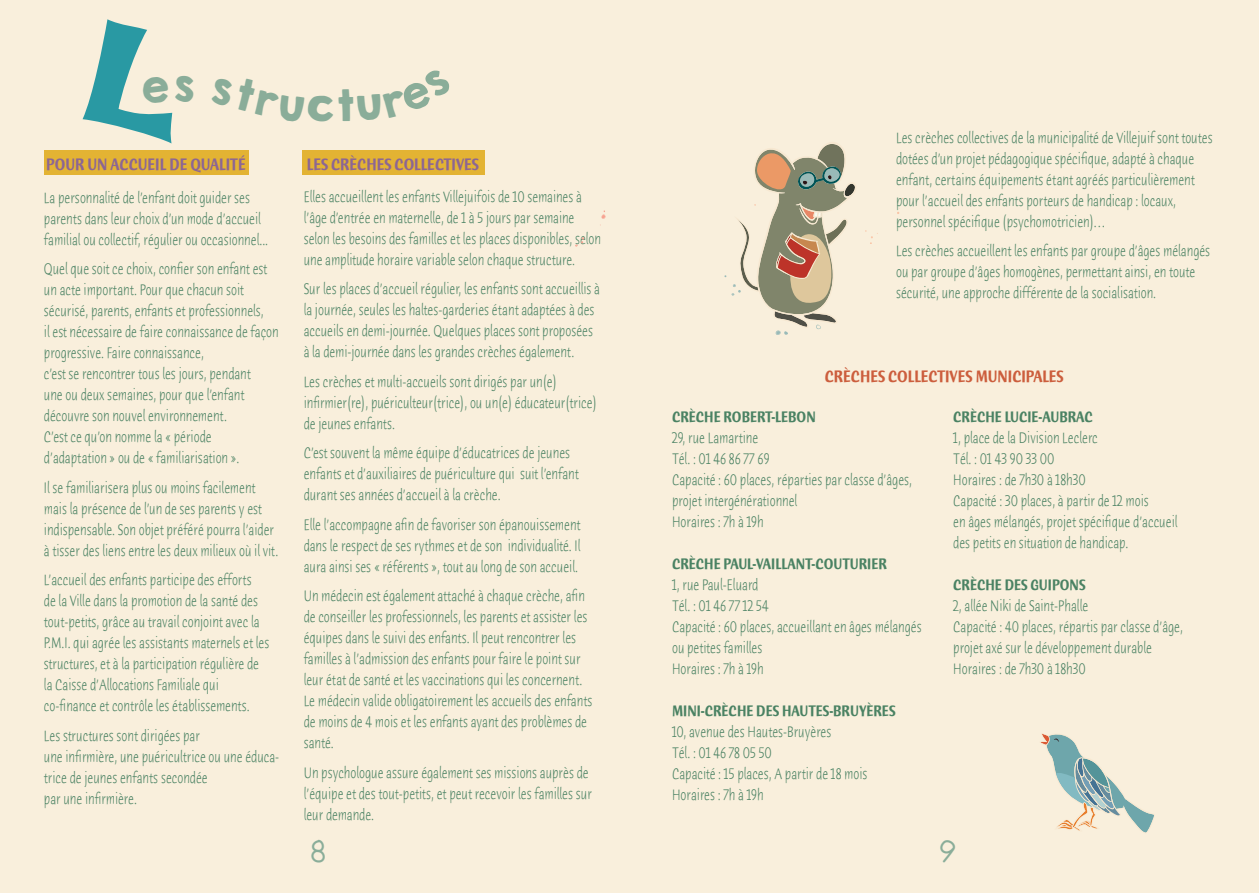
<style>
.page{position:relative;width:1259px;height:893px;background:#fff}
.page>*{position:absolute;margin:0;border:0;box-sizing:border-box;transform-origin:0 0}
.t1{font:39px "KGHAPPY Solid";color:#8aad99}
.t2{font:30px "Futura Handwritten";color:#8aad99}
.t3{font:18px "Humana Sans ITCTT Bold";color:#8c6694;scale:.75 1}
.t4{font:18px "Humana Sans ITCTT Bold";color:#cc5e3d;scale:.75 1}
.t5{font:300 16.5px/21px "Humana Sans ITC";color:#4a8263;scale:.75 1}
.t6{font:16.5px "Humana Sans ITCTT Bold";color:#4a8263;scale:.75 1}
</style>
<div class="page">
<div style="left:629px;top:0;width:630px;height:893px;background:#f9efdc"></div>
<div style="left:0;top:0;width:629px;height:893px;background:#f9efdc"></div>
<div style="left:44px;top:150px;width:204px;height:24px;background:#e3b333"></div>
<div style="left:302px;top:150px;width:182px;height:24px;background:#e3b333"></div>
<svg style="left:865px;top:230px;width:13px;height:14px"></svg>
<svg style="left:724px;top:142px;width:132px;height:193px"></svg>
<svg style="left:600px;top:210px;width:5px;height:16px"></svg>
<svg style="left:575px;top:237px;width:9px;height:10px"></svg>
<svg style="left:1040px;top:733px;width:114px;height:100px"></svg>
<svg style="left:83px;top:19px;width:90px;height:124px"></svg>
<p class="t3" style="left:46px;top:155px;width:267px">POUR UN ACCUEIL DE QUALITÉ</p>
<p class="t5" style="left:44px;top:187px;width:300px">La personnalité de l’enfant doit guider ses parents dans leur choix d’un mode d’accueil familial ou collectif, régulier ou occasionnel...</p>
<p class="t5" style="left:44px;top:259px;width:315px">Quel que soit ce choix, confier son enfant est un acte important. Pour que chacun soit sécurisé, parents, enfants et professionnels,<br>il est nécessaire de faire connaissance de façon progressive. Faire connaissance,<br>c’est se rencontrer tous les jours, pendant<br>une ou deux semaines, pour que l’enfant découvre son nouvel environnement.<br>C’est ce qu’on nomme la « période<br>d’adaptation » ou de « familiarisation ».</p>
<p class="t5" style="left:44px;top:478px;width:314px">Il se familiarisera plus ou moins facilement mais la présence de l’un de ses parents y est indispensable. Son objet préféré pourra l’aider à tisser des liens entre les deux milieux où il vit.</p>
<p class="t5" style="left:44px;top:570px;width:302px">L’accueil des enfants participe des efforts<br>de la Ville dans la promotion de la santé des tout-petits, grâce au travail conjoint avec la P.M.I. qui agrée les assistants maternels et les structures, et à la participation régulière de la Caisse d’Allocations Familiale qui co-finance et contrôle les établissements.</p>
<p class="t5" style="left:44px;top:726px;width:315px">Les structures sont dirigées par<br>une infirmière, une puéricultrice ou une éduca&shy;trice de jeunes enfants secondée<br>par une infirmière.</p>
<h1 class="t1" style="left:303px;top:76px;width:53px">ct</h1>
<p class="t3" style="left:307px;top:154px;width:231px">LES CRÈCHES COLLECTIVES</p>
<p class="t5" style="left:304px;top:186px;width:398px">Elles accueillent les enfants Villejuifois de 10 semaines à l’âge d’entrée en maternelle, de 1 à 5 jours par semaine selon les besoins des familles et les places disponibles, selon une amplitude horaire variable selon chaque structure.</p>
<p class="t5" style="left:304px;top:279px;width:397px">Sur les places d’accueil régulier, les enfants sont accueillis à la journée, seules les haltes-garderies étant adaptées à des accueils en demi-journée. Quelques places sont proposées à la demi-journée dans les grandes crèches également.</p>
<p class="t5" style="left:304px;top:371px;width:392px">Les crèches et multi-accueils sont dirigés par un(e) infirmier(re), puériculteur(trice), ou un(e) éducateur(trice) de jeunes enfants.</p>
<p class="t5" style="left:304px;top:443px;width:368px">C’est souvent la même équipe d’éducatrices de jeunes enfants et d’auxiliaires de puériculture qui suit l’enfant durant ses années d’accueil à la crèche.</p>
<p class="t5" style="left:304px;top:514px;width:370px;text-align:justify">Elle l’accompagne afin de favoriser son épanouissement dans le respect de ses rythmes et de son individualité. Il aura ainsi ses « référents », tout au long de son accueil.</p>
<p class="t5" style="left:304px;top:586px;width:387px">Un médecin est également attaché à chaque crèche, afin de conseiller les professionnels, les parents et assister les équipes dans le suivi des enfants. Il peut rencontrer les familles à l’admission des enfants pour faire le point sur leur état de santé et les vaccinations qui les concernent.<br>Le médecin valide obligatoirement les accueils des enfants de moins de 4 mois et les enfants ayant des problèmes de santé.</p>
<p class="t5" style="left:304px;top:762px;width:386px">Un psychologue assure également ses missions auprès de l’équipe et des tout-petits, et peut recevoir les familles sur leur demande.</p>
<p class="t5" style="left:896px;top:127px;width:424px">Les crèches collectives de la municipalité de Villejuif sont toutes dotées d’un projet pédagogique spécifique, adapté à chaque enfant, certains équipements étant agréés particulièrement pour l’accueil des enfants porteurs de handicap : locaux, personnel spécifique (psychomotricien)…</p>
<p class="t5" style="left:896px;top:241px;width:420px">Les crèches accueillent les enfants par groupe d’âges mélangés ou par groupe d’âges homogènes, permettant ainsi, en toute sécurité, une approche différente de la socialisation.</p>
<p class="t4" style="left:825px;top:367px;width:320px">CRÈCHES COLLECTIVES MUNICIPALES</p>
<p class="t6" style="left:672px;top:408px;width:193px">CRÈCHE ROBERT-LEBON</p>
<p class="t5" style="left:672px;top:428px;width:322px">29, rue Lamartine<br>Tél. : 01 46 86 77 69<br>Capacité : 60 places, réparties par classe d’âges, projet intergénérationnel<br>Horaires : 7h à 19h</p>
<p class="t6" style="left:672px;top:555px;width:288px">CRÈCHE PAUL-VAILLANT-COUTURIER</p>
<p class="t5" style="left:672px;top:575px;width:334px">1, rue Paul-Eluard<br>Tél. : 01 46 77 12 54<br>Capacité : 60 places, accueillant en âges mélangés ou petites familles<br>Horaires : 7h à 19h</p>
<p class="t6" style="left:672px;top:702px;width:299px">MINI-CRÈCHE DES HAUTES-BRUYÈRES</p>
<p class="t5" style="left:672px;top:722px;width:262px">10, avenue des Hautes-Bruyères<br>Tél. : 01 46 78 05 50<br>Capacité : 15 places, A partir de 18 mois<br>Horaires : 7h à 19h</p>
<p class="t6" style="left:953px;top:408px;width:188px">CRÈCHE LUCIE-AUBRAC</p>
<p class="t5" style="left:953px;top:428px;width:300px">1, place de la Division Leclerc<br>Tél. : 01 43 90 33 00<br>Horaires : de 7h30 à 18h30<br>Capacité : 30 places, à partir de 12 mois<br>en âges mélangés, projet spécifique d’accueil des petits en situation de handicap.</p>
<p class="t6" style="left:953px;top:576px;width:178px">CRÈCHE DES GUIPONS</p>
<p class="t5" style="left:953px;top:596px;width:308px">2, allée Niki de Saint-Phalle<br>Capacité : 40 places, répartis par classe d’âge, projet axé sur le développement durable Horaires : de 7h30 à 18h30</p>
<h2 class="t2" style="left:310px;top:833px;width:20px">8</h2>
<h2 class="t2" style="left:939px;top:833px;width:20px">9</h2>
</div>
